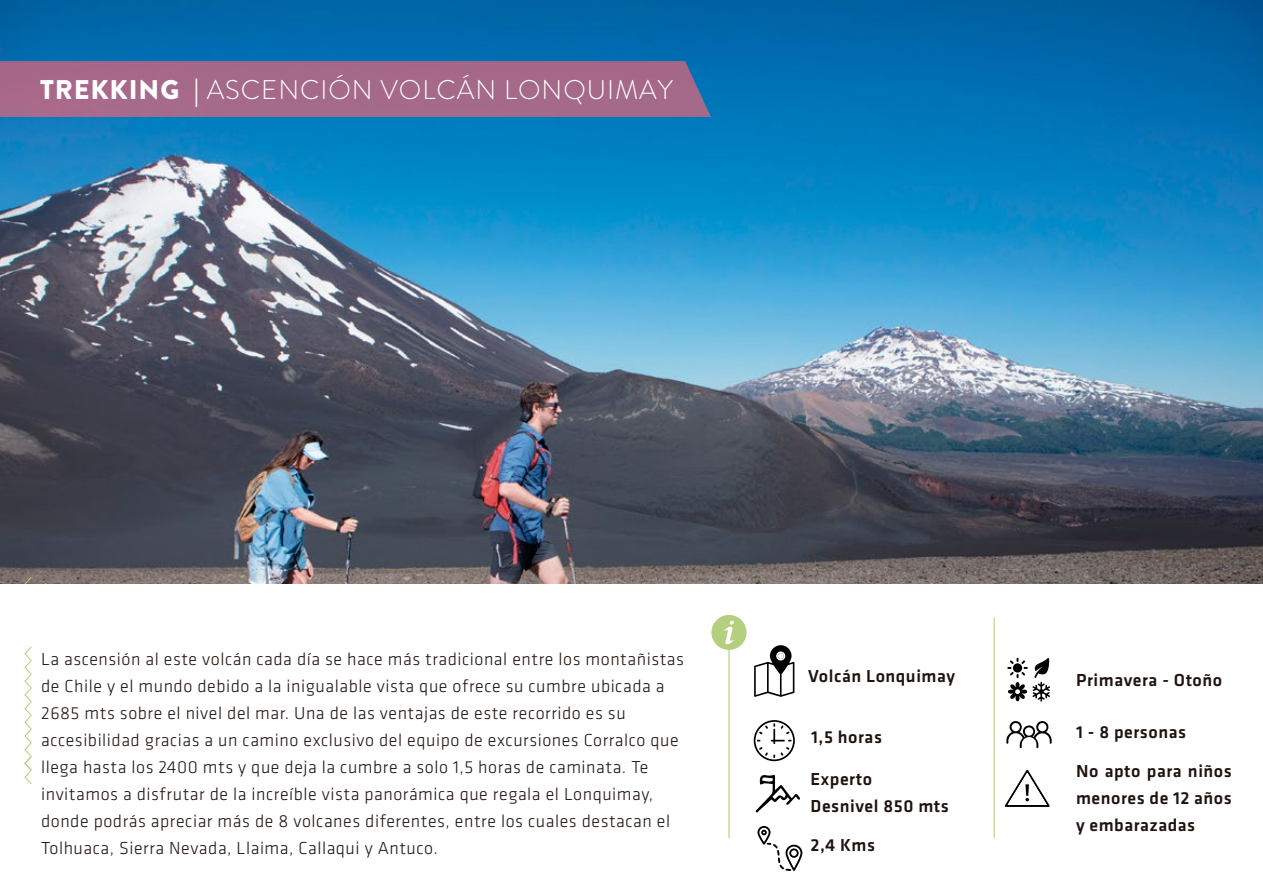
<style>
.page{position:relative;width:1263px;height:893px;background:#fff}
.page>*{position:absolute;margin:0;border:0;box-sizing:border-box;transform-origin:0 0}
.t1{font:300 27px "Brandon Grotesque";letter-spacing:.035em;color:#fff}
.t2{font:300 18px/27px "Klavika";letter-spacing:.03em;color:#1f130e}
.t3{font:500 18px/27px "Klavika";letter-spacing:.03em;color:#1f130e}
.s1{font-weight:900}
</style>
<div class="page">
<img style="left:0;top:0;width:1263px;height:584px">
<svg style="left:39px;top:582px;width:8px;height:2px"></svg>
<div style="left:0;top:61px;width:711px;height:56px;background:#a5698a"></div>
<svg style="left:754px;top:645px;width:40px;height:52px"></svg>
<svg style="left:754px;top:720px;width:41px;height:42px"></svg>
<svg style="left:1007px;top:658px;width:43px;height:44px"></svg>
<hr style="left:728px;top:650px;width:1px;height:188px;background:#b4cf7e">
<hr style="left:993px;top:618px;width:2px;height:220px;background:#b4cf7e">
<svg style="left:1006px;top:721px;width:46px;height:27px"></svg>
<div style="left:711px;top:615px;width:35px;height:35px;background:#b4cf7e;border-radius:50%"></div>
<svg style="left:724px;top:621px;width:10px;height:23px"></svg>
<svg style="left:24px;top:576px;width:8px;height:208px"></svg>
<svg style="left:1005px;top:770px;width:45px;height:37px"></svg>
<svg style="left:755px;top:774px;width:45px;height:39px"></svg>
<svg style="left:757px;top:826px;width:45px;height:45px"></svg>
<h1 class="t1" style="left:40px;top:72px;width:634px"><span class="s1">TREKKING |</span> ASCENCIÓN VOLCÁN LONQUIMAY</h1>
<p class="t2" style="left:41px;top:645px;width:644px">La ascensión al este volcán cada día se hace más tradicional entre los montañistas de Chile y el mundo debido a la inigualable vista que ofrece su cumbre ubicada a 2685 mts sobre el nivel del mar. Una de las ventajas de este recorrido es su accesibilidad gracias a un camino exclusivo del equipo de excursiones Corralco que llega hasta los 2400 mts y que deja la cumbre a solo 1,5 horas de caminata. Te invitamos a disfrutar de la increíble vista panorámica que regala el Lonquimay, donde podrás apreciar más de 8 volcanes diferentes, entre los cuales destacan el Tolhuaca, Sierra Nevada, Llaima, Callaqui y Antuco.</p>
<p class="t3" style="left:808px;top:663px;width:149px">Volcán Lonquimay</p>
<p class="t3" style="left:811px;top:724px;width:72px">1,5 horas</p>
<p class="t3" style="left:811px;top:766px;width:140px">Experto<br>Desnivel 850 mts</p>
<p class="t3" style="left:811px;top:831px;width:66px">2,4 Kms</p>
<p class="t3" style="left:1076px;top:666px;width:148px">Primavera - Otoño</p>
<p class="t3" style="left:1076px;top:712px;width:157px;line-height:39.2px">1 - 8 personas<br>No apto para niños</p>
<p class="t3" style="left:1076px;top:785px;width:157px">menores de 12 años y embarazadas</p>
</div>
